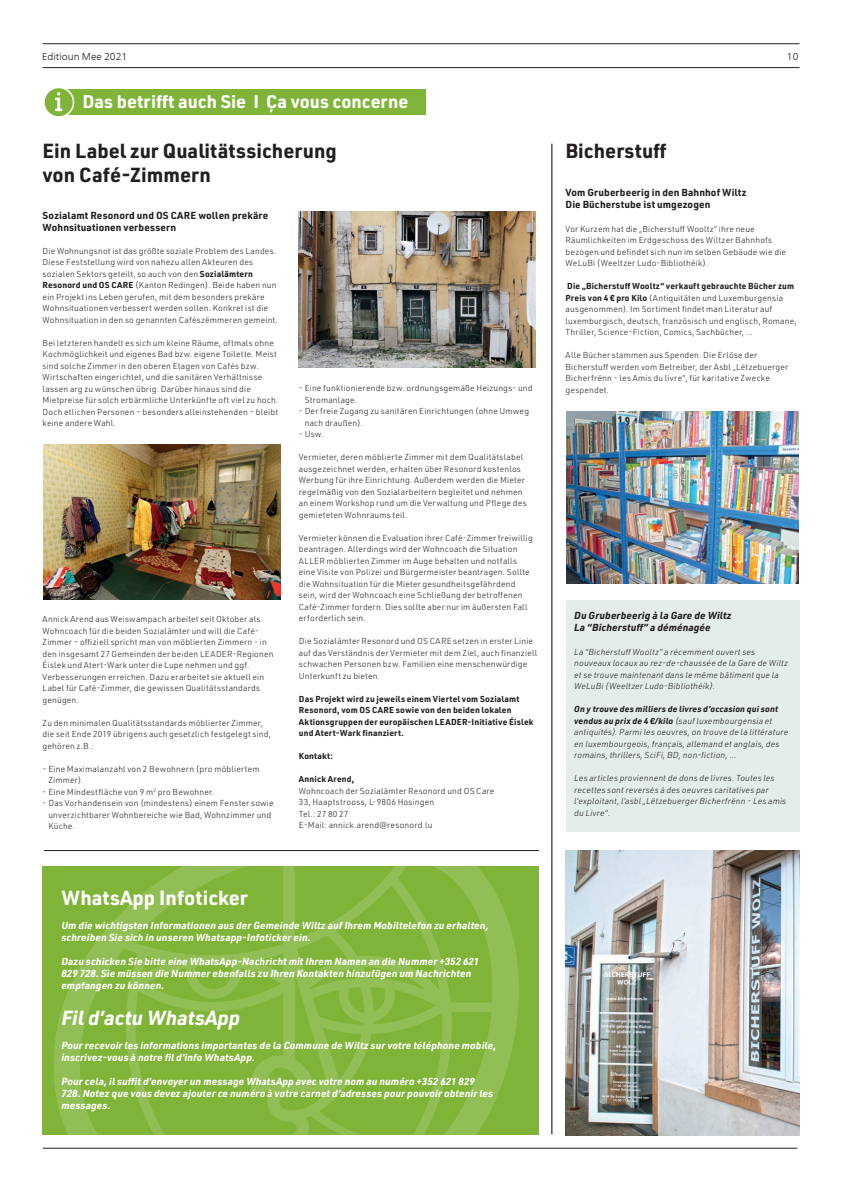
<style>
.page{position:relative;width:842px;height:1191px;background:#fff}
.page>*{position:absolute;margin:0;border:0;box-sizing:border-box;transform-origin:0 0}
.t1{font:700 20px/24px "URWDIN";color:#231f20}
.t2{font:700 20px "URWDIN";color:#fff}
.t3{font:italic 700 20px "URWDIN";color:#fff}
.t4{font:700 18px "URWDIN";color:#fff}
.t5{font:italic 700 10px/12px "URWDIN";letter-spacing:.005em;color:#fff}
.t6{font:700 10px/12px "URWDIN";letter-spacing:.01em;color:#231f20}
.t7{font:italic 700 10px/12px "URWDIN";letter-spacing:.01em;color:#231f20}
.t8{font:300 10px "Frutiger Neue LT Com";color:#231f20}
.t9{font:300 8.5px/11.5px "URWDIN";letter-spacing:.015em;color:#231f20}
.t10{font:italic 300 8.5px/11.5px "URWDIN";letter-spacing:.015em;color:#231f20}
.t11{font:700 8.5px/11.5px "URWDIN";letter-spacing:.015em;color:#231f20}
.s1{font-weight:700}
.s2{font-style:italic}
</style>
<div class="page">
<hr style="left:43px;top:44px;width:756px;height:1px;background:#231f20">
<hr style="left:43px;top:67px;width:756px;height:1px;background:#231f20">
<hr style="left:43px;top:1148px;width:754px;height:1px;background:#231f20">
<div style="left:566px;top:600px;width:233px;height:231px;background:#e4ede8"></div>
<div style="left:66px;top:89px;width:360px;height:26px;background:#7fb438"></div>
<div style="left:44px;top:87px;width:30px;height:30px;background:#7fb438;border-radius:50%"></div>
<div style="left:43px;top:87px;width:31px;height:31px;border:2px solid #fff;border-radius:50%"></div>
<svg style="left:55px;top:92px;width:7px;height:19px"></svg>
<img style="left:299px;top:212px;width:236px;height:155px">
<img style="left:44px;top:444px;width:236px;height:155px">
<hr style="left:552px;top:144px;width:1px;height:990px;background:#000001">
<hr style="left:44px;top:850px;width:495px;height:1px;background:#231f20">
<div style="left:43px;top:866px;width:496px;height:268px;background:#7fb438"></div>
<svg style="left:54px;top:866px;width:465px;height:268px"></svg>
<img style="left:566px;top:411px;width:233px;height:173px">
<img style="left:566px;top:850px;width:234px;height:285px">
<p class="t8" style="left:42px;top:50px;width:87px">Editioun Mee 2021</p>
<p class="t8" style="left:787px;top:50px;width:13px">10</p>
<h2 class="t4" style="left:82px;top:89px;width:328px">Das betrifft auch Sie I Ça vous concerne</h2>
<h1 class="t1" style="left:43px;top:138px;width:296px">Ein Label zur Qualitätssicherung von Café-Zimmern</h1>
<h1 class="t1" style="left:566px;top:138px;width:102px">Bicherstuff</h1>
<p class="t6" style="left:43px;top:209px;width:227px">Sozialamt Resonord und OS CARE wollen prekäre<br>Wohnsituationen verbessern</p>
<p class="t9" style="left:43px;top:245px;width:237px">Die Wohnungsnot ist das größte soziale Problem des Landes.<br>Diese Feststellung wird von nahezu allen Akteuren des sozialen Sektors geteilt, so auch von den <span class="s1">Sozialämtern Resonord und OS CARE</span> (Kanton Redingen). Beide haben nun ein Projekt ins Leben gerufen, mit dem besonders prekäre Wohnsituationen verbessert werden sollen. Konkret ist die Wohnsituation in den so genannten Cafészëmmeren gemeint.</p>
<p class="t9" style="left:43px;top:337px;width:237px">Bei letzteren handelt es sich um kleine Räume, oftmals ohne Kochmöglichkeit und eigenes Bad bzw. eigene Toilette. Meist sind solche Zimmer in den oberen Etagen von Cafés bzw.<br>Wirtschaften eingerichtet, und die sanitären Verhältnisse lassen arg zu wünschen übrig. Darüber hinaus sind die Mietpreise für solch erbärmliche Unterkünfte oft viel zu hoch.<br>Doch etlichen Personen – besonders alleinstehenden – bleibt keine andere Wahl.</p>
<p class="t6" style="left:566px;top:186px;width:183px">Vom Gruberbeerig in den Bahnhof Wiltz<br>Die Bücherstube ist umgezogen</p>
<p class="t9" style="left:566px;top:223px;width:222px">Vor Kurzem hat die „Bicherstuff Wooltz“ ihre neue Räumlichkeiten im Erdgeschoss des Wiltzer Bahnhofs bezogen und befindet sich nun im selben Gebäude wie die WeLuBi (Weeltzer Ludo-Bibliothéik).</p>
<p class="t9" style="left:566px;top:280px;width:233px"><span class="s1">Die „Bicherstuff Wooltz“ verkauft gebrauchte Bücher zum Preis von 4 € pro Kilo</span> (Antiquitäten und Luxemburgensia ausgenommen). Im Sortiment findet man Literatur auf luxemburgisch, deutsch, französisch und englisch, Romane, Thriller, Science-Fiction, Comics, Sachbücher, …</p>
<p class="t9" style="left:566px;top:349px;width:224px">Alle Bücher stammen aus Spenden. Die Erlöse der Bicherstuff werden vom Betreiber, der Asbl „Lëtzebuerger Bicherfrënn - les Amis du livre“, für karitative Zwecke gespendet<span class="s2">.</span></p>
<p class="t9" style="left:305px;top:382px;width:229px;text-indent:-6px">- Eine funktionierende bzw. ordnungsgemäße Heizungs- und<br>Stromanlage.</p>
<p class="t9" style="left:305px;top:405px;width:226px;text-indent:-6px">- Der freie Zugang zu sanitären Einrichtungen (ohne Umweg nach draußen).</p>
<p class="t9" style="left:299px;top:428px;width:26px">- Usw.</p>
<p class="t9" style="left:299px;top:451px;width:229px">Vermieter, deren möblierte Zimmer mit dem Qualitätslabel ausgezeichnet werden, erhalten über Resonord kostenlos Werbung für ihre Einrichtung. Außerdem werden die Mieter regelmäßig von den Sozialarbeitern begleitet und nehmen an einem Workshop rund um die Verwaltung und Pflege des gemieteten Wohnraums teil.</p>
<p class="t9" style="left:299px;top:532px;width:235px">Vermieter können die Evaluation ihrer Café-Zimmer freiwillig beantragen. Allerdings wird der Wohncoach die Situation ALLER möblierten Zimmer im Auge behalten und notfalls eine Visite von Polizei und Bürgermeister beantragen. Sollte die Wohnsituation für die Mieter gesundheitsgefährdend sein, wird der Wohncoach eine Schließung der betroffenen Café-Zimmer fordern. Dies sollte aber nur im äußersten Fall erforderlich sein.</p>
<p class="t9" style="left:299px;top:635px;width:240px">Die Sozialämter Resonord und OS CARE setzen in erster Linie auf das Verständnis der Vermieter mit dem Ziel, auch finanziell schwachen Personen bzw. Familien eine menschenwürdige Unterkunft zu bieten.</p>
<p class="t11" style="left:299px;top:692px;width:236px">Das Projekt wird zu jeweils einem Viertel vom Sozialamt Resonord, vom OS CARE sowie von den beiden lokalen Aktionsgruppen der europäischen LEADER-Initiative Éislek und Atert-Wark finanziert.</p>
<p class="t11" style="left:299px;top:750px;width:36px">Kontakt:</p>
<p class="t11" style="left:299px;top:773px;width:57px">Annick Arend,</p>
<p class="t9" style="left:299px;top:785px;width:197px">Wohncoach der Sozialämter Resonord und OS Care 33, Haaptstrooss, L-9806 Hosingen<br>Tel.: 27 80 27<br>E-Mail: annick.arend@resonord.lu</p>
<p class="t7" style="left:574px;top:609px;width:159px">Du Gruberbeerig à la Gare de Wiltz<br>La “Bicherstuff” a déménagée</p>
<p class="t10" style="left:574px;top:645px;width:215px">La “Bicherstuff Wooltz” a récemment ouvert ses nouveaux locaux au rez-de-chaussée de la Gare de Wiltz et se trouve maintenant dans le même bâtiment que la WeLuBi (Weeltzer Ludo-Bibliothéik).</p>
<p class="t10" style="left:574px;top:703px;width:216px"><span class="s1">On y trouve des milliers de livres d‘occasion qui sont vendus au prix de 4 €/kilo</span> (sauf luxembourgensia et antiquités). Parmi les oeuvres, on trouve de la littérature en luxembourgeois, français, allemand et anglais, des romains, thrillers, SciFi, BD, non-fiction, …</p>
<p class="t10" style="left:574px;top:772px;width:213px">Les articles proviennent de dons de livres. Toutes les recettes sont reversés à des oeuvres caritatives par l‘exploitant, l‘asbl „Lëtzebuerger Bicherfrënn - Les amis du Livre“.</p>
<p class="t9" style="left:43px;top:613px;width:232px">Annick Arend aus Weiswampach arbeitet seit Oktober als Wohncoach für die beiden Sozialämter und will die Café-Zimmer – offiziell spricht man von möblierten Zimmern - in den insgesamt 27 Gemeinden der beiden LEADER-Regionen Éislek und Atert-Wark unter die Lupe nehmen und ggf.<br>Verbesserungen erreichen. Dazu erarbeitet sie aktuell ein Label für Café-Zimmer, die gewissen Qualitätsstandards genügen.</p>
<p class="t9" style="left:43px;top:716px;width:230px">Zu den minimalen Qualitätsstandards möblierter Zimmer, die seit Ende 2019 übrigens auch gesetzlich festgelegt sind, gehören z.B.:</p>
<p class="t9" style="left:48px;top:762px;width:213px;text-indent:-6px">- Eine Maximalanzahl von 2 Bewohnern (pro möbliertem<br>Zimmer).</p>
<p class="t9" style="left:43px;top:785px;width:173px">- Eine Mindestfläche von 9 m<sup>2</sup> pro Bewohner.</p>
<p class="t9" style="left:48px;top:797px;width:227px;text-indent:-6px">- Das Vorhandensein von (mindestens) einem Fenster sowie unverzichtbarer Wohnbereiche wie Bad, Wohnzimmer und<br>Küche.</p>
<h1 class="t2" style="left:61px;top:884px;width:188px">WhatsApp Infoticker</h1>
<p class="t5" style="left:61px;top:919px;width:429px">Um die wichtigsten Informationen aus der Gemeinde Wiltz auf Ihrem Mobiltelefon zu erhalten, schreiben Sie sich in unseren Whatsapp-Infoticker ein.</p>
<p class="t5" style="left:61px;top:955px;width:419px">Dazu schicken Sie bitte eine WhatsApp-Nachricht mit Ihrem Namen an die Nummer +352 621<br>829 728. Sie müssen die Nummer ebenfalls zu Ihren Kontakten hinzufügen um Nachrichten empfangen zu können.</p>
<h1 class="t3" style="left:61px;top:1004px;width:180px">Fil d’actu WhatsApp</h1>
<p class="t5" style="left:61px;top:1039px;width:436px">Pour recevoir les informations importantes de la Commune de Wiltz sur votre téléphone mobile, inscrivez-vous à notre fil d‘info WhatsApp.</p>
<p class="t5" style="left:61px;top:1075px;width:433px">Pour cela, il suffit d‘envoyer un message WhatsApp avec votre nom au numéro +352 621 829<br>728. Notez que vous devez ajouter ce numéro à votre carnet d‘adresses pour pouvoir obtenir les messages.</p>
</div>
